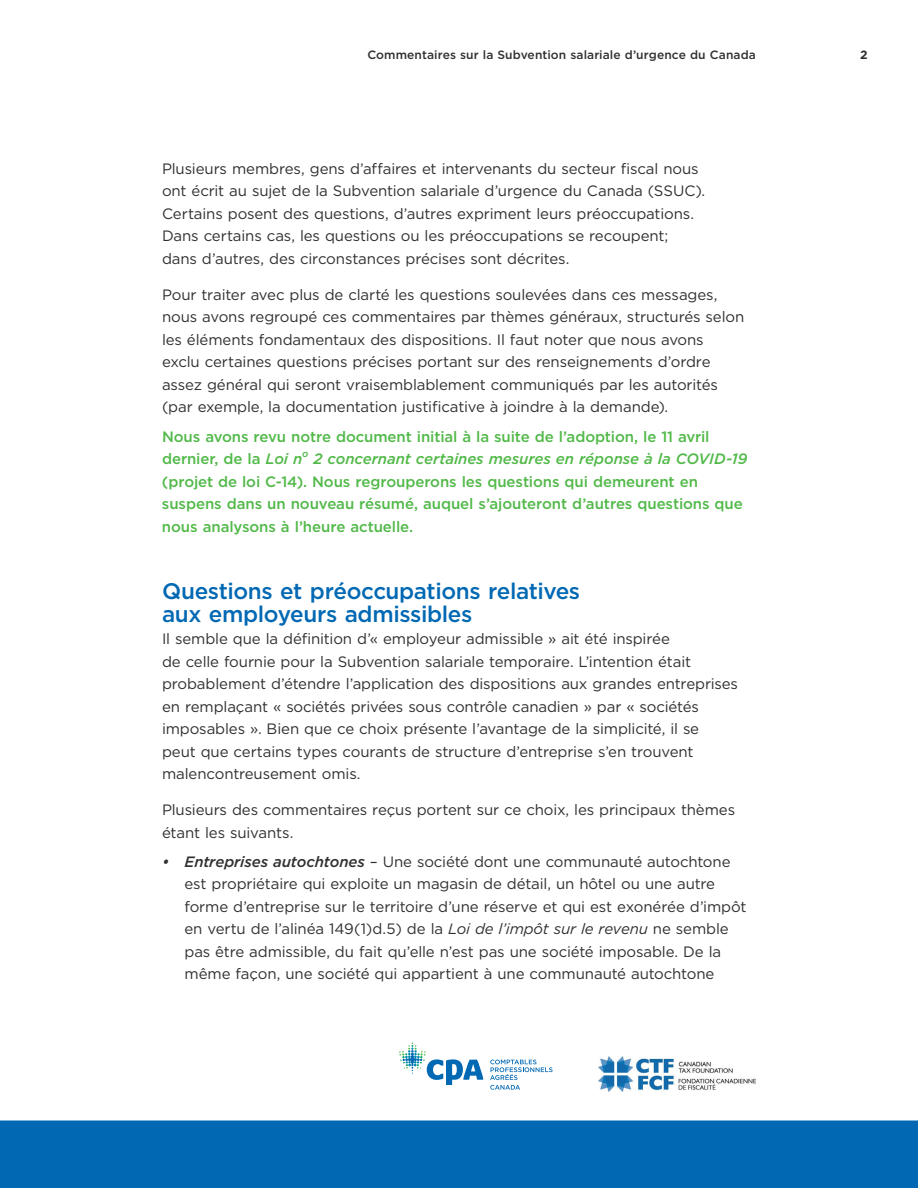
<style>
.page{position:relative;width:918px;height:1188px;background:#fff}
.page>*{position:absolute;margin:0;border:0;box-sizing:border-box;transform-origin:0 0}
.t1{font:500 22.5px/22.5px "Gotham";letter-spacing:-.015em;color:#0168b3}
.t2{font:15px/22.5px "Gotham";letter-spacing:-.01em;color:#312f30}
.t3{font:500 15px/22.5px "Gotham";letter-spacing:-.005em;color:#51b948}
.t4{font:italic 500 15px "Gotham";letter-spacing:-.005em;color:#51b948}
.t5{font:500 12px "Gotham";letter-spacing:.01em;color:#312f30}
.t6{font:700 12px "Gotham";color:#312f30}
.t7{font:italic 500 9.75px "Gotham";color:#51b948}
.s1{font-style:italic}
.s2{font-weight:500;font-style:italic}
</style>
<div class="page">
<div style="left:0;top:1120px;width:918px;height:68px;background:#0168b3"></div>
<img style="left:598px;top:1057px;width:158px;height:35px">
<svg style="left:399px;top:1042px;width:84px;height:43px"></svg>
<svg style="left:490px;top:1060px;width:63px;height:30px"></svg>
<p class="t5" style="left:367px;top:47px;width:390px">Commentaires sur la Subvention salariale d’urgence du Canada</p>
<p class="t6" style="left:860px;top:47px;width:9px">2</p>
<p class="t2" style="left:162px;top:157px;width:545px">Plusieurs membres, gens d’affaires et intervenants du secteur fiscal nous ont écrit au sujet de la Subvention salariale d’urgence du Canada (SSUC).<br>Certains posent des questions, d’autres expriment leurs préoccupations.<br>Dans certains cas, les questions ou les préoccupations se recoupent; dans d’autres, des circonstances précises sont décrites.</p>
<p class="t2" style="left:162px;top:283px;width:584px">Pour traiter avec plus de clarté les questions soulevées dans ces messages, nous avons regroupé ces commentaires par thèmes généraux, structurés selon les éléments fondamentaux des dispositions. Il faut noter que nous avons exclu certaines questions précises portant sur des renseignements d’ordre assez général qui seront vraisemblablement communiqués par les autorités (par exemple, la documentation justificative à joindre à la demande).</p>
<p class="t3" style="left:162px;top:425px;width:549px">Nous avons revu notre document initial à la suite de l’adoption, le 11 avril dernier, de la <span class="s1">Loi n</span></p>
<p class="t7" style="left:302px;top:447px;width:8px">o</p>
<p class="t4" style="left:314px;top:450px;width:435px">2 concernant certaines mesures en réponse à la COVID‑19</p>
<p class="t3" style="left:162px;top:470px;width:582px">(projet de loi C-14). Nous regrouperons les questions qui demeurent en suspens dans un nouveau résumé, auquel s’ajouteront d’autres questions que nous analysons à l’heure actuelle.</p>
<h1 class="t1" style="left:162px;top:580px;width:420px">Questions et préoccupations relatives aux employeurs admissibles</h1>
<p class="t2" style="left:162px;top:628px;width:578px">Il semble que la définition d’« employeur admissible » ait été inspirée<br>de celle fournie pour la Subvention salariale temporaire. L’intention était probablement d’étendre l’application des dispositions aux grandes entreprises en remplaçant « sociétés privées sous contrôle canadien » par « sociétés imposables ». Bien que ce choix présente l’avantage de la simplicité, il se<br>peut que certains types courants de structure d’entreprise s’en trouvent malencontreusement omis.</p>
<p class="t2" style="left:162px;top:799px;width:575px">Plusieurs des commentaires reçus portent sur ce choix, les principaux thèmes étant les suivants.</p>
<p class="t2" style="left:184px;top:850px;width:564px;text-indent:-22px"><span class="s2">• Entreprises autochtones</span> – Une société dont une communauté autochtone est propriétaire qui exploite un magasin de détail, un hôtel ou une autre forme d’entreprise sur le territoire d’une réserve et qui est exonérée d’impôt en vertu de l’alinéa 149(1)d.5) de la <span class="s1">Loi de l’impôt sur le revenu</span> ne semble pas être admissible, du fait qu’elle n’est pas une société imposable. De la même façon, une société qui appartient à une communauté autochtone</p>
</div>
